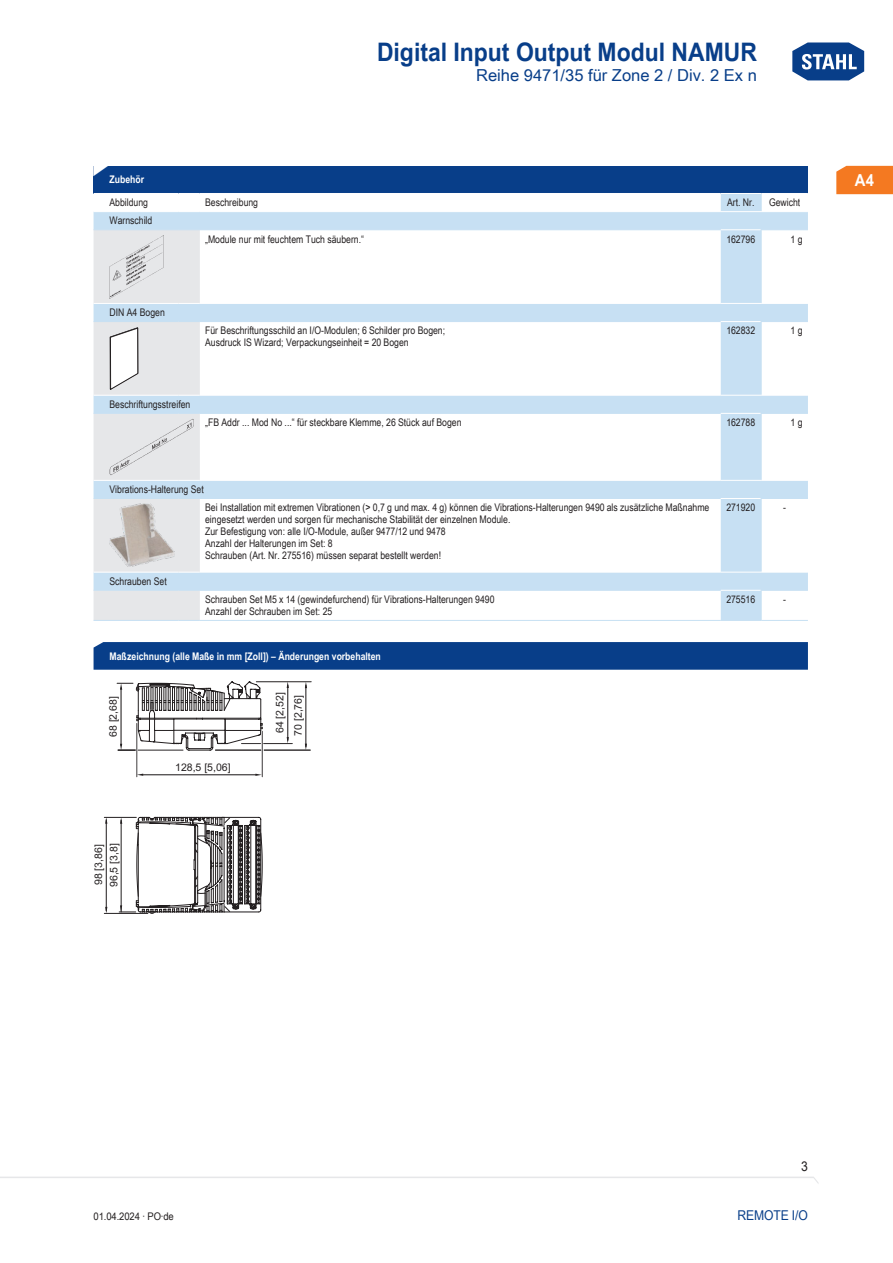
<style>
.page{position:relative;width:893px;height:1263px;background:#fff}
.page>*{position:absolute;margin:0;border:0;box-sizing:border-box;transform-origin:0 0}
.t1{font:700 25.5px "Arial Unicode MS";color:#083e89;scale:.9 1}
.TabHeader1stColumn{font:700 24px "Arial Unicode MS";color:#fff;scale:1.45 1}
.t2{font:16.5px "Arial Unicode MS";color:#083e89}
.t3{font:700 16.5px "Arial Unicode MS";color:#fff;scale:.9 1}
.t4{font:13.5px "Arial Unicode MS";letter-spacing:-.01em;color:#083e89;scale:.9 1}
.t5{font:13.5px "Arial Unicode MS";color:#231f20;scale:.9 1}
.TabBodyLeft{font:10.5px/12px "Arial Unicode MS";color:#231f20;scale:.83 1}
.TabBody1stColumnTitl{font:10.5px "Arial Unicode MS";color:#231f20;scale:.83 1}
.TabHeader1stColumn-2{font:700 10.5px "Arial Unicode MS";color:#fff;scale:.83 1}
.TabBodyLeft-2{font:10.5px "Arial Unicode MS";color:#231f20}
.TabBodyCenter{font:10.5px "Arial Unicode MS";color:#231f20;scale:.83 1}
.TabBodyLeft-3{font:10.5px "Arial Unicode MS";color:#231f20;scale:.9 1}
.TabBody1stColumn{font:10.5px "Arial Unicode MS";color:#231f20;scale:.83 1}
.TabBodyRight{font:10.5px "Arial Unicode MS";color:#231f20;scale:.83 1}
</style>
<div class="page">
<svg style="left:792px;top:42px;width:73px;height:39px"></svg>
<svg style="left:0;top:1176px;width:818px;height:7px"></svg>
<div style="left:836px;top:166px;width:57px;height:28px;background:#f47921"></div>
<svg style="left:94px;top:642px;width:714px;height:28px;background:#0b408a"></svg>
<div style="left:94px;top:166px;width:714px;height:27px;background:#083e89"></div>
<svg style="left:94px;top:194px;width:714px;height:426px"></svg>
<svg style="left:761px;top:194px;width:1px;height:17px"></svg>
<hr style="left:94px;top:211px;width:85px;height:1px;background:#fff">
<svg style="left:179px;top:211px;width:21px;height:1px"></svg>
<hr style="left:200px;top:211px;width:521px;height:1px;background:#fff">
<hr style="left:721px;top:211px;width:40px;height:1px;background:#fff">
<hr style="left:761px;top:211px;width:47px;height:1px;background:#fff">
<hr style="left:200px;top:229px;width:521px;height:1px;background:#c7e0f3">
<hr style="left:721px;top:229px;width:40px;height:1px;background:#fff">
<hr style="left:761px;top:229px;width:47px;height:1px;background:#c7e0f3">
<hr style="left:761px;top:230px;width:1px;height:73px;background:#c7e0f3">
<hr style="left:200px;top:303px;width:521px;height:1px;background:#fff">
<hr style="left:721px;top:303px;width:40px;height:1px;background:#fff">
<hr style="left:761px;top:303px;width:47px;height:1px;background:#fff">
<hr style="left:200px;top:321px;width:521px;height:1px;background:#c7e0f3">
<hr style="left:721px;top:321px;width:40px;height:1px;background:#fff">
<hr style="left:761px;top:321px;width:47px;height:1px;background:#c7e0f3">
<hr style="left:761px;top:322px;width:1px;height:73px;background:#c7e0f3">
<hr style="left:200px;top:395px;width:521px;height:1px;background:#fff">
<hr style="left:721px;top:395px;width:40px;height:1px;background:#fff">
<hr style="left:761px;top:395px;width:47px;height:1px;background:#fff">
<hr style="left:200px;top:413px;width:521px;height:1px;background:#c7e0f3">
<hr style="left:721px;top:413px;width:40px;height:1px;background:#fff">
<hr style="left:761px;top:413px;width:47px;height:1px;background:#c7e0f3">
<hr style="left:761px;top:414px;width:1px;height:66px;background:#c7e0f3">
<hr style="left:200px;top:480px;width:521px;height:1px;background:#fff">
<hr style="left:721px;top:480px;width:40px;height:1px;background:#fff">
<hr style="left:761px;top:480px;width:47px;height:1px;background:#fff">
<hr style="left:200px;top:498px;width:521px;height:1px;background:#c7e0f3">
<hr style="left:721px;top:498px;width:40px;height:1px;background:#fff">
<hr style="left:761px;top:498px;width:47px;height:1px;background:#c7e0f3">
<hr style="left:761px;top:499px;width:1px;height:73px;background:#c7e0f3">
<hr style="left:200px;top:572px;width:521px;height:1px;background:#fff">
<hr style="left:721px;top:572px;width:40px;height:1px;background:#fff">
<hr style="left:761px;top:572px;width:47px;height:1px;background:#fff">
<hr style="left:200px;top:590px;width:521px;height:1px;background:#c7e0f3">
<hr style="left:200px;top:620px;width:521px;height:1px;background:#c7e0f3">
<hr style="left:721px;top:590px;width:40px;height:1px;background:#fff">
<hr style="left:721px;top:620px;width:40px;height:1px;background:#c7e0f3">
<hr style="left:761px;top:590px;width:47px;height:1px;background:#c7e0f3">
<hr style="left:761px;top:620px;width:47px;height:1px;background:#c7e0f3">
<svg style="left:761px;top:591px;width:1px;height:29px"></svg>
<svg style="left:94px;top:229px;width:106px;height:392px;background:#dde4ea"></svg>
<img style="left:109px;top:419px;width:86px;height:56px">
<img style="left:109px;top:504px;width:66px;height:63px">
<hr style="left:306px;top:685px;width:1px;height:62px;background:#231f20">
<hr style="left:256px;top:681px;width:55px;height:1px;background:#231f20">
<hr style="left:264px;top:750px;width:46px;height:1px;background:#231f20">
<hr style="left:106px;top:820px;width:1px;height:91px;background:#231f20">
<hr style="left:104px;top:913px;width:44px;height:1px;background:#231f20">
<hr style="left:104px;top:817px;width:32px;height:1px;background:#231f20">
<svg style="left:305px;top:744px;width:2px;height:6px"></svg>
<svg style="left:117px;top:681px;width:175px;height:233px"></svg>
<hr style="left:138px;top:750px;width:45px;height:1px;background:#231f20">
<hr style="left:215px;top:750px;width:46px;height:1px;background:#231f20">
<h1 class="t1" style="left:377px;top:33px;width:424px">Digital Input Output Modul NAMUR</h1>
<h3 class="t2" style="left:476px;top:63px;width:282px">Reihe 9471/35 für Zone 2 / Div. 2 Ex n</h3>
<p class="TabHeader1stColumn" style="left:90px;top:154px;width:16px">◤</p>
<p class="TabHeader1stColumn-2" style="left:109px;top:172px;width:43px">Zubehör</p>
<p class="TabBody1stColumn" style="left:109px;top:195px;width:48px">Abbildung</p>
<p class="TabBodyLeft" style="left:205px;top:196px;width:65px">Beschreibung</p>
<p class="TabBodyCenter" style="left:727px;top:195px;width:35px">Art. Nr.</p>
<p class="TabBodyCenter" style="left:769px;top:195px;width:39px">Gewicht</p>
<p class="TabBody1stColumnTitl" style="left:109px;top:213px;width:53px">Warnschild</p>
<p class="TabBodyLeft" style="left:205px;top:233px;width:193px">„Module nur mit feuchtem Tuch säubern.“</p>
<p class="TabBodyCenter" style="left:726px;top:231px;width:36px">162796</p>
<p class="TabBodyRight" style="left:791px;top:231px;width:16px">1 g</p>
<p class="TabBody1stColumnTitl" style="left:109px;top:305px;width:68px">DIN A4 Bogen</p>
<p class="TabBodyLeft" style="left:205px;top:324px;width:291px">Für Beschriftungsschild an I/O-Modulen; 6 Schilder pro Bogen;<br>Ausdruck IS Wizard; Verpackungseinheit = 20 Bogen</p>
<p class="TabBodyCenter" style="left:726px;top:323px;width:36px">162832</p>
<p class="TabBodyRight" style="left:791px;top:323px;width:16px">1 g</p>
<p class="TabBody1stColumnTitl" style="left:109px;top:397px;width:99px">Beschriftungsstreifen</p>
<p class="TabBodyLeft" style="left:205px;top:416px;width:310px">„FB Addr ... Mod No ...“ für steckbare Klemme, 26 Stück auf Bogen</p>
<p class="TabBodyCenter" style="left:726px;top:415px;width:36px">162788</p>
<p class="TabBodyRight" style="left:791px;top:415px;width:16px">1 g</p>
<p class="TabBody1stColumnTitl" style="left:109px;top:482px;width:115px">Vibrations-Halterung Set</p>
<p class="TabBody1stColumnTitl" style="left:109px;top:574px;width:71px">Schrauben Set</p>
<p class="TabBodyLeft" style="left:205px;top:501px;width:609px">Bei Installation mit extremen Vibrationen (&gt; 0,7 g und max. 4 g) können die Vibrations-Halterungen 9490 als zusätzliche Maßnahme eingesetzt werden und sorgen für mechanische Stabilität der einzelnen Module.<br>Zur Befestigung von: alle I/O-Module, außer 9477/12 und 9478<br>Anzahl der Halterungen im Set: 8<br>Schrauben (Art. Nr. 275516) müssen separat bestellt werden!</p>
<p class="TabBodyCenter" style="left:726px;top:500px;width:36px">271920</p>
<p class="TabBodyCenter" style="left:783px;top:500px;width:5px">-</p>
<p class="TabBodyLeft" style="left:205px;top:593px;width:350px">Schrauben Set M5 x 14 (gewindefurchend) für Vibrations-Halterungen 9490<br>Anzahl der Schrauben im Set: 25</p>
<p class="TabBodyCenter" style="left:726px;top:592px;width:36px">275516</p>
<p class="TabBodyCenter" style="left:783px;top:592px;width:5px">-</p>
<p class="TabHeader1stColumn-2" style="left:109px;top:648px;width:329px">Maßzeichnung (alle Maße in mm [Zoll]) – Änderungen vorbehalten</p>
<p class="TabBodyLeft-2" style="left:276px;top:733px;width:42px;rotate:-90deg">64 [2,52]</p>
<p class="TabBodyLeft-2" style="left:109px;top:737px;width:42px;rotate:-90deg">68 [2,68]</p>
<p class="TabBodyLeft-2" style="left:294px;top:736px;width:42px;rotate:-90deg">70 [2,76]</p>
<p class="TabBodyLeft-2" style="left:110px;top:887px;width:45px;rotate:-90deg">96,5 [3,8]</p>
<p class="TabBodyLeft-2" style="left:95px;top:885px;width:42px;rotate:-90deg">98 [3,86]</p>
<p class="TabBodyLeft-2" style="left:175px;top:763px;width:57px">128,5 [5,06]</p>
<h3 class="t3" style="left:855px;top:168px;width:23px">A4</h3>
<p class="t5" style="left:801px;top:1157px;width:9px">3</p>
<p class="TabBodyLeft-3" style="left:94px;top:1208px;width:91px">01.04.2024 · PO·de</p>
<p class="t4" style="left:737px;top:1205px;width:80px">Remote I/O</p>
</div>
